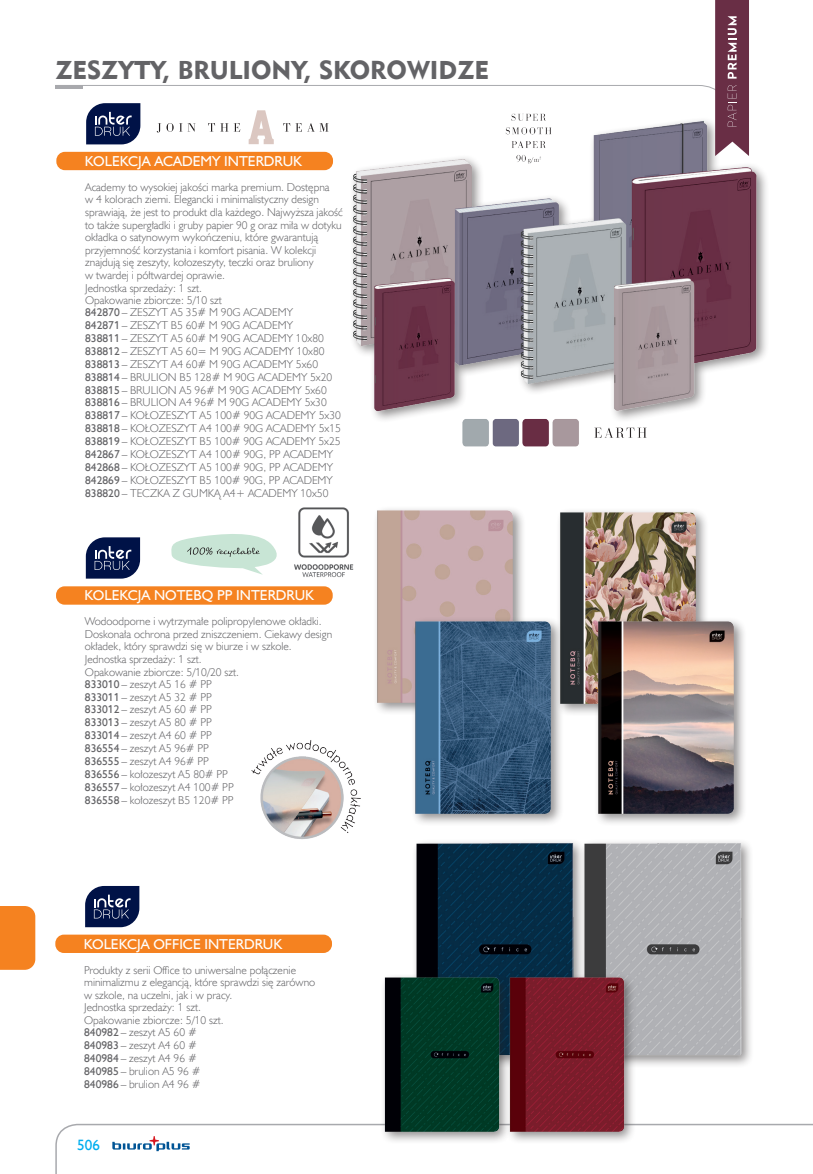
<style>
.page{position:relative;width:813px;height:1174px;background:#fff}
.page>*{position:absolute;margin:0;border:0;box-sizing:border-box;transform-origin:0 0}
.Rozdziały_nie_do_spisu{font:25.65px "Geometric 415 Blk EU";color:#636366}
.t1{font:15px "Humanst 521 EU";color:#00aeef}
.Nazwa_modułu_A{font:14.4px "Humanst 521 EU";color:#fff}
.opis_produktów{font:11.4px/12.6px "Humanst 521 Lt EU";color:#636366}
.s1{font-family:"Humanst 521 EU"}
</style>
<div class="page">
<svg style="left:55px;top:1123px;width:757px;height:51px"></svg>
<svg style="left:112px;top:1136px;width:77px;height:15px"></svg>
<div style="left:0;top:906px;width:35px;height:63px;background:#f58220"></div>
<img style="left:327px;top:98px;width:439px;height:320px">
<img style="left:492px;top:156px;width:73px;height:21px">
<img style="left:379px;top:418px;width:268px;height:29px">
<div style="left:56px;top:152px;width:277px;height:18px;background:#f58220;border-radius:9px"></div>
<div style="left:55px;top:934px;width:277px;height:19px;background:#f58220;border-radius:9px"></div>
<svg style="left:85px;top:886px;width:54px;height:41px;background:#2a3965"></svg>
<svg style="left:55px;top:0;width:693px;height:156px"></svg>
<img style="left:294px;top:507px;width:60px;height:83px">
<div style="left:56px;top:586px;width:276px;height:18px;background:#f58220;border-radius:9px"></div>
<svg style="left:86px;top:537px;width:54px;height:41px;background:#2b3a66"></svg>
<svg style="left:171px;top:534px;width:105px;height:41px"></svg>
<img style="left:251px;top:740px;width:110px;height:100px">
<div style="left:373px;top:506px;width:153px;height:209px;background:#231f20;opacity:.5"></div>
<img style="left:374px;top:509px;width:141px;height:195px">
<div style="left:556px;top:507px;width:152px;height:210px;background:#231f20;opacity:.5"></div>
<img style="left:557px;top:510px;width:141px;height:196px">
<div style="left:594px;top:617px;width:153px;height:209px;background:#231f20;opacity:.5"></div>
<img style="left:595px;top:620px;width:141px;height:195px">
<div style="left:411px;top:617px;width:153px;height:209px;background:#231f20;opacity:.5"></div>
<img style="left:412px;top:620px;width:141px;height:195px">
<div style="left:411px;top:838px;width:175px;height:230px;background:#231f20;opacity:.5"></div>
<img style="left:413px;top:840px;width:163px;height:133px">
<div style="left:380px;top:973px;width:131px;height:171px;background:#231f20;opacity:.5"></div>
<img style="left:382px;top:975px;width:119px;height:158px">
<div style="left:578px;top:838px;width:175px;height:230px;background:#231f20;opacity:.5"></div>
<img style="left:580px;top:840px;width:163px;height:217px">
<div style="left:505px;top:973px;width:131px;height:171px;background:#231f20;opacity:.5"></div>
<img style="left:507px;top:975px;width:118px;height:158px">
<p class="Rozdziały_nie_do_spisu" style="left:55px;top:54px;width:435px">ZESZYTY, BRULIONY, SKOROWIDZE</p>
<p class="Nazwa_modułu_A" style="left:85px;top:152px;width:218px">KOLEKCJA ACADEMY INTERDRUK</p>
<p class="opis_produktów" style="left:85px;top:180px;width:259px">Academy to wysokiej jakości marka premium. Dostępna<br>w 4 kolorach ziemi. Elegancki i minimalistyczny design sprawiają, że jest to produkt dla każdego. Najwyższa jakość to także supergładki i gruby papier 90 g oraz miła w dotyku okładka o satynowym wykończeniu, które gwarantują przyjemność korzystania i komfort pisania. W kolekcji znajdują się zeszyty, kołozeszyty, teczki oraz bruliony<br>w twardej i półtwardej oprawie.</p>
<p class="opis_produktów" style="left:85px;top:281px;width:118px">Jednostka sprzedaży: 1 szt.</p>
<p class="opis_produktów" style="left:85px;top:294px;width:138px">Opakowanie zbiorcze: 5/10 szt</p>
<p class="opis_produktów" style="left:85px;top:306px;width:209px"><span class="s1">842870</span> – ZESZYT A5 35# M 90G ACADEMY</p>
<p class="opis_produktów" style="left:85px;top:319px;width:209px"><span class="s1">842871</span> – ZESZYT B5 60# M 90G ACADEMY</p>
<p class="opis_produktów" style="left:85px;top:331px;width:240px"><span class="s1">838811</span> – ZESZYT A5 60# M 90G ACADEMY 10x80</p>
<p class="opis_produktów" style="left:85px;top:344px;width:241px"><span class="s1">838812</span> – ZESZYT A5 60= M 90G ACADEMY 10x80</p>
<p class="opis_produktów" style="left:85px;top:357px;width:234px"><span class="s1">838813</span> – ZESZYT A4 60# M 90G ACADEMY 5x60</p>
<p class="opis_produktów" style="left:85px;top:370px;width:248px"><span class="s1">838814</span> – BRULION B5 128# M 90G ACADEMY 5x20</p>
<p class="opis_produktów" style="left:85px;top:383px;width:243px"><span class="s1">838815</span> – BRULION A5 96# M 90G ACADEMY 5x60</p>
<p class="opis_produktów" style="left:85px;top:396px;width:243px"><span class="s1">838816</span> – BRULION A4 96# M 90G ACADEMY 5x30</p>
<p class="opis_produktów" style="left:85px;top:409px;width:257px"><span class="s1">838817</span> – KOŁOZESZYT A5 100# 90G ACADEMY 5x30</p>
<p class="opis_produktów" style="left:85px;top:422px;width:257px"><span class="s1">838818</span> – KOŁOZESZYT A4 100# 90G ACADEMY 5x15</p>
<p class="opis_produktów" style="left:85px;top:435px;width:257px"><span class="s1">838819</span> – KOŁOZESZYT B5 100# 90G ACADEMY 5x25</p>
<p class="opis_produktów" style="left:85px;top:447px;width:249px"><span class="s1">842867</span> – KOŁOZESZYT A4 100# 90G, PP ACADEMY</p>
<p class="opis_produktów" style="left:85px;top:460px;width:249px"><span class="s1">842868</span> – KOŁOZESZYT A5 100# 90G, PP ACADEMY</p>
<p class="opis_produktów" style="left:85px;top:473px;width:249px"><span class="s1">842869</span> – KOŁOZESZYT B5 100# 90G, PP ACADEMY</p>
<p class="opis_produktów" style="left:85px;top:486px;width:244px"><span class="s1">838820</span> – TECZKA Z GUMKĄ A4+ ACADEMY 10x50</p>
<p class="Nazwa_modułu_A" style="left:84px;top:586px;width:231px">KOLEKCJA NOTEBQ PP INTERDRUK</p>
<p class="opis_produktów" style="left:85px;top:615px;width:249px">Wodoodporne i wytrzymałe polipropylenowe okładki.<br>Doskonała ochrona przed zniszczeniem. Ciekawy design okładek, który sprawdzi się w biurze i w szkole.</p>
<p class="opis_produktów" style="left:85px;top:652px;width:118px">Jednostka sprzedaży: 1 szt.</p>
<p class="opis_produktów" style="left:85px;top:665px;width:156px">Opakowanie zbiorcze: 5/10/20 szt.</p>
<p class="opis_produktów" style="left:85px;top:677px;width:128px"><span class="s1">833010</span> – zeszyt A5 16 # PP</p>
<p class="opis_produktów" style="left:85px;top:690px;width:128px"><span class="s1">833011</span> – zeszyt A5 32 # PP</p>
<p class="opis_produktów" style="left:85px;top:703px;width:128px"><span class="s1">833012</span> – zeszyt A5 60 # PP</p>
<p class="opis_produktów" style="left:85px;top:716px;width:128px"><span class="s1">833013</span> – zeszyt A5 80 # PP</p>
<p class="opis_produktów" style="left:85px;top:729px;width:128px"><span class="s1">833014</span> – zeszyt A4 60 # PP</p>
<p class="opis_produktów" style="left:85px;top:741px;width:125px"><span class="s1">836554</span> – zeszyt A5 96# PP</p>
<p class="opis_produktów" style="left:85px;top:754px;width:125px"><span class="s1">836555</span> – zeszyt A4 96# PP</p>
<p class="opis_produktów" style="left:85px;top:767px;width:144px"><span class="s1">836556</span> – kołozeszyt A5 80# PP</p>
<p class="opis_produktów" style="left:85px;top:780px;width:150px"><span class="s1">836557</span> – kołozeszyt A4 100# PP</p>
<p class="opis_produktów" style="left:85px;top:793px;width:150px"><span class="s1">836558</span> – kołozeszyt B5 120# PP</p>
<p class="Nazwa_modułu_A" style="left:84px;top:935px;width:200px">KOLEKCJA OFFICE INTERDRUK</p>
<p class="opis_produktów" style="left:84px;top:963px;width:232px">Produkty z serii Office to uniwersalne połączenie minimalizmu z elegancją, które sprawdzi się zarówno w szkole, na uczelni, jak i w pracy.</p>
<p class="opis_produktów" style="left:84px;top:1001px;width:118px">Jednostka sprzedaży: 1 szt.</p>
<p class="opis_produktów" style="left:84px;top:1013px;width:141px">Opakowanie zbiorcze: 5/10 szt.</p>
<p class="opis_produktów" style="left:84px;top:1025px;width:114px"><span class="s1">840982</span> – zeszyt A5 60 #</p>
<p class="opis_produktów" style="left:84px;top:1038px;width:114px"><span class="s1">840983</span> – zeszyt A4 60 #</p>
<p class="opis_produktów" style="left:84px;top:1051px;width:114px"><span class="s1">840984</span> – zeszyt A4 96 #</p>
<p class="opis_produktów" style="left:84px;top:1064px;width:118px"><span class="s1">840985</span> – brulion A5 96 #</p>
<p class="opis_produktów" style="left:84px;top:1077px;width:118px"><span class="s1">840986</span> – brulion A4 96 #</p>
<h2 class="t1" style="left:77px;top:1135px;width:24px">506</h2>
</div>
